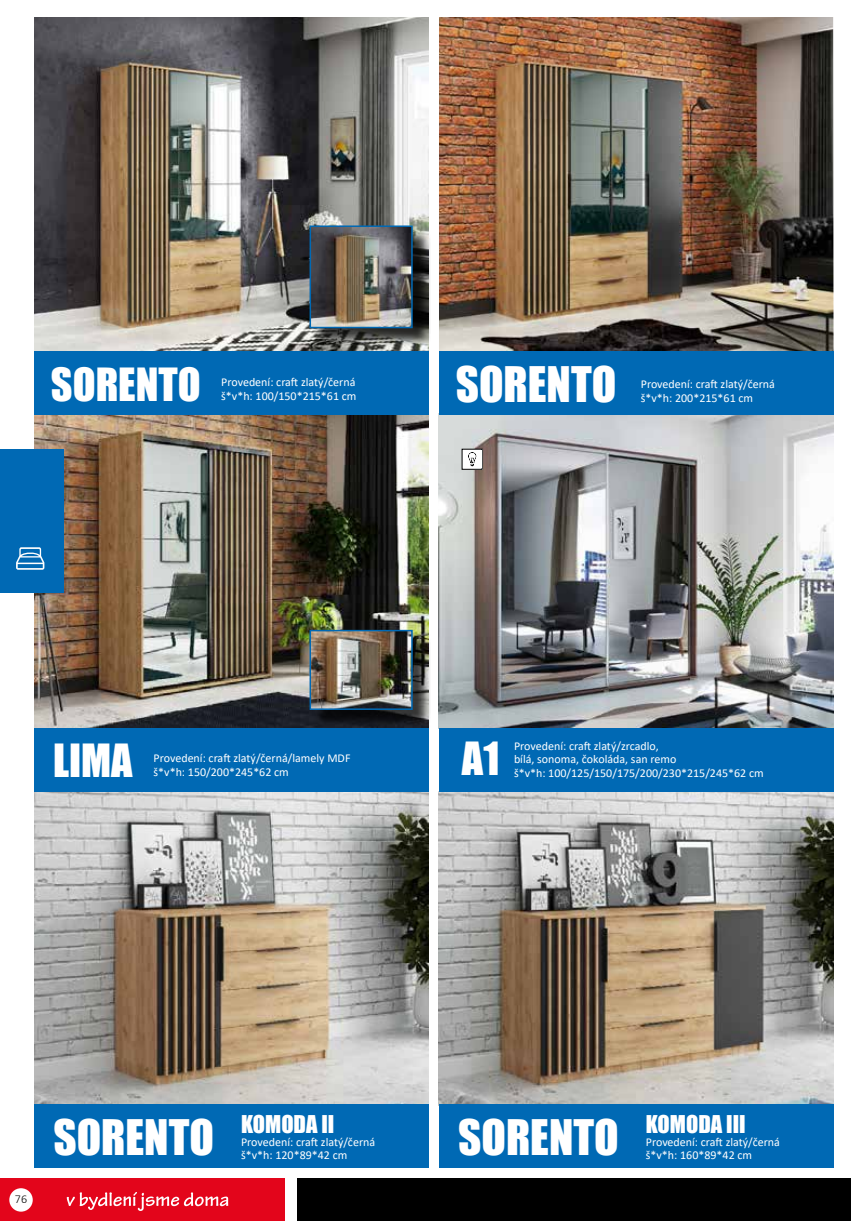
<style>
.page{position:relative;width:851px;height:1221px;background:#fff}
.page>*{position:absolute;margin:0;border:0;box-sizing:border-box;transform-origin:0 0}
.t1{font:45px "Impact";color:#fff}
.t2{font:42px "Impact";color:#fff}
.t3{font:22.5px "Impact";color:#fff}
.t4{font:12px/13.5px "Calibri";color:#fff}
.t5{font:300 12px "Calibri";color:#000}
</style>
<div class="page">
<div style="left:0;top:1178px;width:285px;height:42px;background:#e3051b"></div>
<svg style="left:67px;top:1192px;width:161px;height:18px"></svg>
<div style="left:298px;top:1178px;width:552px;height:42px;background:#000"></div>
<div style="left:9px;top:1188px;width:24px;height:23px;background:#fff;border-radius:50%"></div>
<img style="left:34px;top:17px;width:394px;height:334px">
<img style="left:439px;top:17px;width:394px;height:334px">
<img style="left:438px;top:413px;width:395px;height:315px">
<img style="left:439px;top:791px;width:394px;height:313px">
<img style="left:34px;top:415px;width:394px;height:313px">
<img style="left:35px;top:791px;width:393px;height:313px">
<div style="left:439px;top:728px;width:394px;height:63px;background:#0069b4"></div>
<div style="left:34px;top:351px;width:394px;height:64px;background:#0069b4"></div>
<div style="left:439px;top:351px;width:394px;height:64px;background:#0069b4"></div>
<div style="left:34px;top:728px;width:394px;height:63px;background:#0069b4"></div>
<div style="left:34px;top:1104px;width:394px;height:64px;background:#0069b4"></div>
<div style="left:439px;top:1104px;width:394px;height:64px;background:#0069b4"></div>
<div style="left:312px;top:228px;width:119px;height:119px;background:#000;opacity:.75"></div>
<img style="left:312px;top:228px;width:97px;height:97px">
<div style="left:309px;top:225px;width:103px;height:103px;border:2px solid #0069b4"></div>
<div style="left:312px;top:632px;width:119px;height:96px;background:#000;opacity:.75"></div>
<img style="left:312px;top:633px;width:97px;height:74px">
<div style="left:309px;top:630px;width:103px;height:80px;border:2px solid #0069b4"></div>
<div style="left:0;top:448px;width:64px;height:144px;background:#0069b4"></div>
<svg style="left:16px;top:547px;width:28px;height:22px"></svg>
<div style="left:463px;top:450px;width:18px;height:18px;background:#fff"></div>
<svg style="left:468px;top:452px;width:9px;height:15px"></svg>
<h2 class="t2" style="left:51px;top:351px;width:151px">SORENTO</h2>
<p class="t4" style="left:221px;top:375px;width:137px">Provedení: craft zlatý/černá š*v*h: 100/150*215*61 cm</p>
<h1 class="t1" style="left:455px;top:349px;width:162px">SORENTO</h1>
<p class="t4" style="left:640px;top:377px;width:136px">Provedení: craft zlatý/černá š*v*h: 200*215*61 cm</p>
<h2 class="t2" style="left:53px;top:727px;width:81px">LIMA</h2>
<h2 class="t2" style="left:462px;top:725px;width:39px">A1</h2>
<p class="t4" style="left:153px;top:751px;width:198px">Provedení: craft zlatý/černá/lamely MDF š*v*h: 150/200*245*62 cm</p>
<p class="t4" style="left:514px;top:738px;width:251px">Provedení: craft zlatý/zrcadlo,<br>bílá, sonoma, čokoláda, san remo<br>š*v*h: 100/125/150/175/200/230*215/245*62 cm</p>
<p class="t5" style="left:15px;top:1191px;width:14px">76</p>
<h3 class="t3" style="left:241px;top:1106px;width:95px">KOMODA II</h3>
<h3 class="t3" style="left:646px;top:1106px;width:101px">KOMODA III</h3>
<h1 class="t1" style="left:53px;top:1102px;width:162px">SORENTO</h1>
<h1 class="t1" style="left:458px;top:1102px;width:162px">SORENTO</h1>
<p class="t4" style="left:241px;top:1134px;width:136px">Provedení: craft zlatý/černá š*v*h: 120*89*42 cm</p>
<p class="t4" style="left:645px;top:1134px;width:136px">Provedení: craft zlatý/černá š*v*h: 160*89*42 cm</p>
</div>
